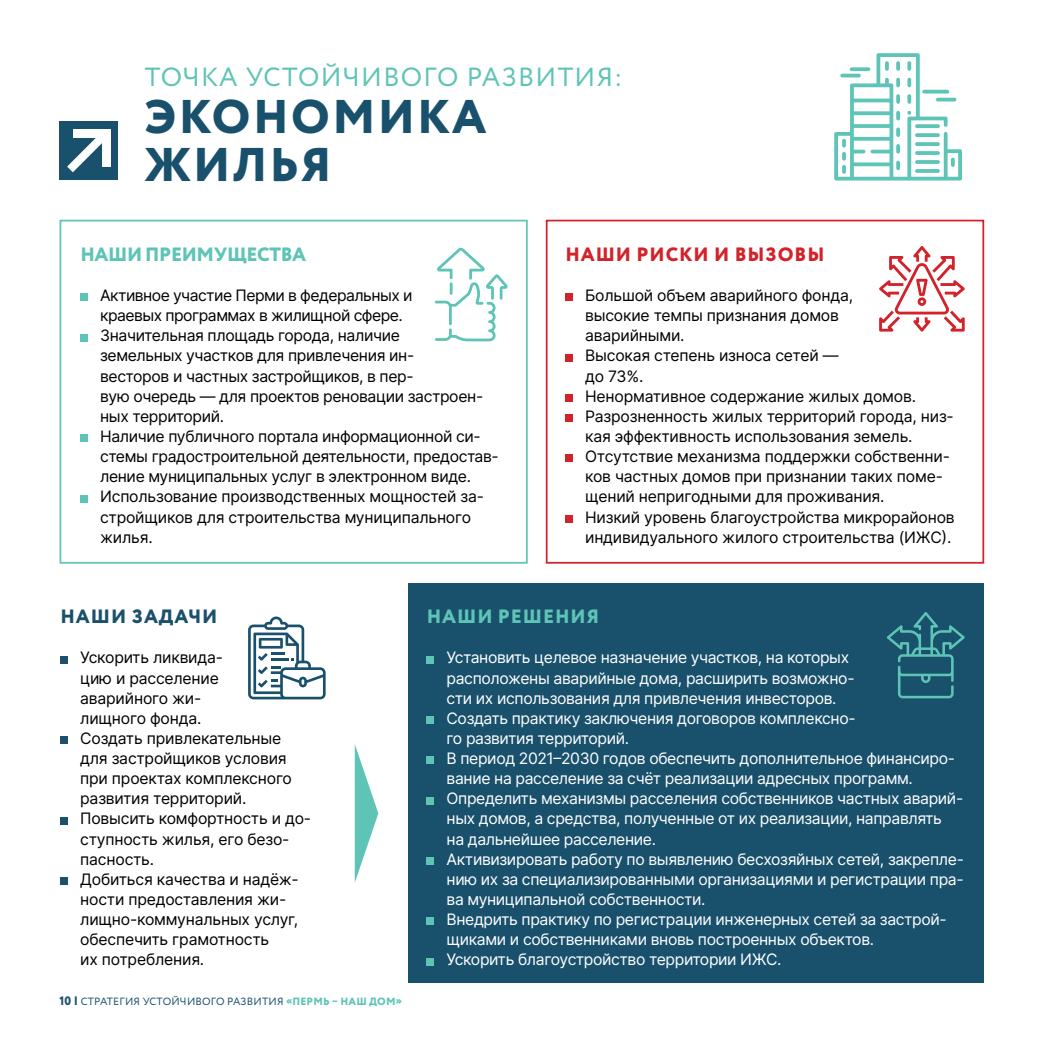
<style>
.page{position:relative;width:1042px;height:1042px;background:#fff}
.page>*{position:absolute;margin:0;border:0;box-sizing:border-box;transform-origin:0 0}
.t1{font:800 47.25px/47.2px "Circe";letter-spacing:.05em;color:#19516d}
.t2{font:26.25px "Circe";letter-spacing:.05em;color:#5ec4b6}
.t3{font:800 19.25px "Circe";letter-spacing:-.015em;color:#5ec4b6}
.t4{font:800 19.25px "Circe";letter-spacing:.05em;color:#d2232a}
.t5{font:800 19.25px "Circe";letter-spacing:.05em;color:#5ec4b6}
.t6{font:800 19.25px "Circe";letter-spacing:.05em;color:#19516d}
.t7{font:15.75px/20.1px "Inter";letter-spacing:-.015em;color:#000}
.t8{font:15.75px/20.1px "Inter";letter-spacing:-.025em;color:#fff}
.t9{font:10.5px "Circe";letter-spacing:.02em;color:#19516d}
.s1{font-weight:800;font-size:12.25px}
.s2{font-weight:800;color:#5ec4b6}
</style>
<div class="page">
<div style="left:60px;top:122px;width:58px;height:58px;background:#19516d"></div>
<div style="left:73px;top:129px;width:37px;height:8px;background:#fff"></div>
<div style="left:102px;top:129px;width:8px;height:38px;background:#fff"></div>
<svg style="left:67px;top:137px;width:35px;height:35px"></svg>
<svg style="left:834px;top:53px;width:128px;height:127px"></svg>
<svg style="left:922px;top:90px;width:27px;height:4px"></svg>
<hr style="left:936px;top:98px;width:20px;height:3px;background:#5ec4b6;border-radius:2px">
<svg style="left:850px;top:67px;width:20px;height:4px"></svg>
<hr style="left:840px;top:74px;width:21px;height:3px;background:#5ec4b6;border-radius:2px">
<div style="left:60px;top:220px;width:468px;height:344px;border:2px solid #5ec4b6"></div>
<svg style="left:435px;top:247px;width:73px;height:94px"></svg>
<div style="left:546px;top:220px;width:438px;height:344px;border:2px solid #d2232a"></div>
<div style="left:408px;top:583px;width:575px;height:399px;background:#19516d"></div>
<div style="left:427px;top:656px;width:7px;height:7px;background:#5ec4b6"></div>
<div style="left:427px;top:716px;width:7px;height:8px;background:#5ec4b6"></div>
<div style="left:427px;top:756px;width:7px;height:8px;background:#5ec4b6"></div>
<div style="left:427px;top:797px;width:7px;height:7px;background:#5ec4b6"></div>
<div style="left:427px;top:857px;width:7px;height:8px;background:#5ec4b6"></div>
<div style="left:427px;top:917px;width:7px;height:8px;background:#5ec4b6"></div>
<div style="left:427px;top:958px;width:7px;height:7px;background:#5ec4b6"></div>
<div style="left:80px;top:294px;width:8px;height:7px;background:#5ec4b6"></div>
<div style="left:80px;top:334px;width:8px;height:7px;background:#5ec4b6"></div>
<div style="left:80px;top:434px;width:8px;height:8px;background:#5ec4b6"></div>
<div style="left:80px;top:495px;width:8px;height:7px;background:#5ec4b6"></div>
<div style="left:565px;top:294px;width:8px;height:7px;background:#d2232a"></div>
<div style="left:565px;top:354px;width:8px;height:7px;background:#d2232a"></div>
<div style="left:565px;top:394px;width:8px;height:8px;background:#d2232a"></div>
<div style="left:565px;top:414px;width:8px;height:8px;background:#d2232a"></div>
<div style="left:565px;top:455px;width:8px;height:7px;background:#d2232a"></div>
<div style="left:565px;top:515px;width:8px;height:7px;background:#d2232a"></div>
<div style="left:60px;top:656px;width:8px;height:7px;background:#19516d"></div>
<div style="left:60px;top:736px;width:8px;height:8px;background:#19516d"></div>
<div style="left:60px;top:817px;width:8px;height:7px;background:#19516d"></div>
<div style="left:60px;top:877px;width:8px;height:8px;background:#19516d"></div>
<svg style="left:879px;top:246px;width:85px;height:86px"></svg>
<svg style="left:248px;top:616px;width:78px;height:83px"></svg>
<svg style="left:355px;top:745px;width:23px;height:137px"></svg>
<svg style="left:887px;top:612px;width:77px;height:86px"></svg>
<h2 class="t2" style="left:145px;top:60px;width:479px">ТОЧКА УСТОЙЧИВОГО РАЗВИТИЯ:</h2>
<h1 class="t1" style="left:145px;top:96px;width:343px">ЭКОНОМИКА<br>ЖИЛЬЯ</h1>
<p class="t3" style="left:80px;top:241px;width:227px">НАШИ ПРЕИМУЩЕСТВА</p>
<p class="t7" style="left:100px;top:285px;width:400px">Активное участие Перми в федеральных и<br>краевых программах в жилищной сфере.<br>Значительная площадь города, наличие<br>земельных участков для привлечения ин-<br>весторов и частных застройщиков, в пер-<br>вую очередь — для проектов реновации застроен&shy;ных территорий.<br>Наличие публичного портала информационной си&shy;стемы градостроительной деятельности, предостав&shy;ление муниципальных услуг в электронном виде.<br>Использование производственных мощностей за&shy;стройщиков для строительства муниципального жилья.</p>
<p class="t4" style="left:565px;top:241px;width:261px">НАШИ РИСКИ И ВЫЗОВЫ</p>
<p class="t7" style="left:585px;top:285px;width:371px">Большой объем аварийного фонда,<br>высокие темпы признания домов<br>аварийными.<br>Высокая степень износа сетей —<br>до 73%.<br>Ненормативное содержание жилых домов.<br>Разрозненность жилых территорий города, низ&shy;кая эффективность использования земель.<br>Отсутствие механизма поддержки собственни&shy;ков частных домов при признании таких поме&shy;щений непригодными для проживания.<br>Низкий уровень благоустройства микрорайонов индивидуального жилого строительства (ИЖС).</p>
<p class="t6" style="left:60px;top:603px;width:158px">НАШИ ЗАДАЧИ</p>
<p class="t7" style="left:80px;top:647px;width:232px">Ускорить ликвида-<br>цию и расселение<br>аварийного жи-<br>лищного фонда.<br>Создать привлекательные для застройщиков условия при проектах комплексного развития территорий.<br>Повысить комфортность и до&shy;ступность жилья, его безо&shy;пасность.<br>Добиться качества и надёж&shy;ности предоставления жи&shy;лищно-коммунальных услуг, обеспечить грамотность<br>их потребления.</p>
<p class="t9" style="left:60px;top:994px;width:344px"><span class="s1">10 |</span> СТРАТЕГИЯ УСТОЙЧИВОГО РАЗВИТИЯ <span class="s2">«ПЕРМЬ – НАШ ДОМ»</span></p>
<p class="t5" style="left:427px;top:603px;width:174px">НАШИ РЕШЕНИЯ</p>
<p class="t8" style="left:446px;top:647px;width:519px">Установить целевое назначение участков, на которых<br>расположены аварийные дома, расширить возможно-<br>сти их использования для привлечения инвесторов.<br>Создать практику заключения договоров комплексно-<br>го развития территорий.<br>В период 2021–2030 годов обеспечить дополнительное финансиро&shy;вание на расселение за счёт реализации адресных программ.<br>Определить механизмы расселения собственников частных аварий&shy;ных домов, а средства, полученные от их реализации, направлять<br>на дальнейшее расселение.<br>Активизировать работу по выявлению бесхозяйных сетей, закрепле&shy;нию их за специализированными организациями и регистрации пра&shy;ва муниципальной собственности.<br>Внедрить практику по регистрации инженерных сетей за застрой&shy;щиками и собственниками вновь построенных объектов.<br>Ускорить благоустройство территории ИЖС.</p>
</div>
